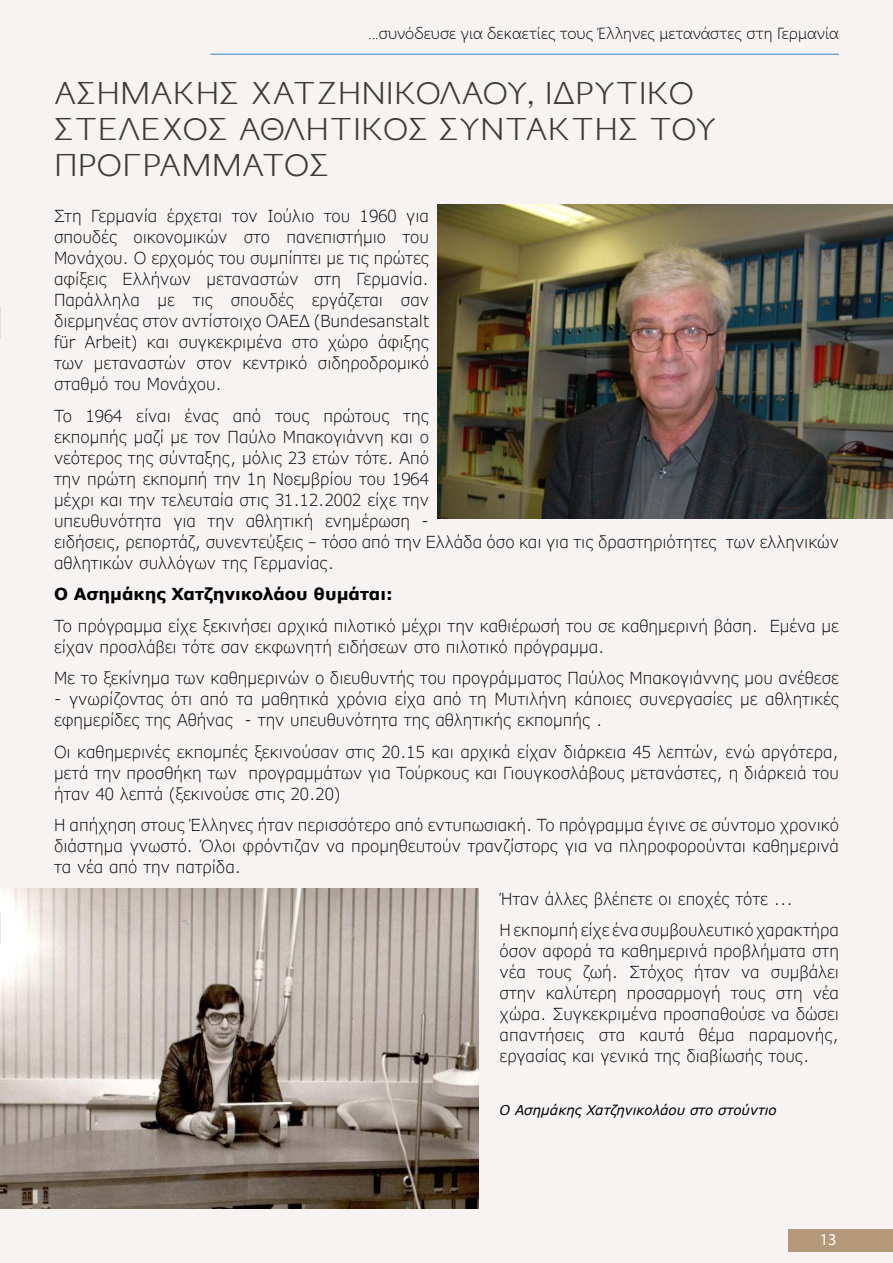
<style>
.page{position:relative;width:893px;height:1263px;background:#f7f3f2}
.page>*{position:absolute;margin:0;border:0;box-sizing:border-box;transform-origin:0 0}
.t1{font:30px/36px "GFS Orpheus Sans";color:#3c3c3b}
.t2{font:300 16.5px/21px "Verdana Pro";color:#000;text-align:justify}
.t3{font:700 16.5px "Verdana Pro";color:#000}
.t4{font:16.5px "Myriad Pro";color:#fff}
.t5{font:300 15px "Microsoft Ya Hei";color:#000}
.t6{font:italic 13.5px "Verdana Pro";color:#000}
</style>
<div class="page">
<div style="left:788px;top:1229px;width:105px;height:22px;background:#b3987a"></div>
<hr style="left:210px;top:54px;width:629px;height:1px;background:#4792cb">
<img style="left:0;top:889px;width:478px;height:320px">
<img style="left:437px;top:204px;width:456px;height:315px">
<p class="t5" style="left:368px;top:23px;width:472px">...συνόδευσε για δεκαετίες τους Έλληνες μετανάστες στη Γερμανία</p>
<h1 class="t1" style="left:54px;top:77px;width:664px">ΑΣΗΜΆΚΗΣ ΧΑΤΖΗΝΙΚΟΛΆΟΥ, ΙΔΡΥΤΙΚΌ<br>ΣΤΈΛΕΧΟΣ ΑΘΛΗΤΙΚΌΣ ΣΥΝΤΆΚΤΗΣ ΤΟΥ<br>ΠΡΟΓΡΆΜΜΑΤΟΣ</h1>
<p class="t2" style="left:54px;top:205px;width:376px">Στη Γερμανία έρχεται τον Ιούλιο του 1960 για σπουδές οικονομικών στο πανεπιστήμιο του Μονάχου. Ο ερχομός του συμπίπτει με τις πρώτες αφίξεις Ελλήνων μεταναστών στη Γερμανία.<br>Παράλληλα με τις σπουδές εργάζεται σαν διερμηνέας στον αντίστοιχο ΟΑΕΔ (Bundesanstalt für Arbeit) και συγκεκριμένα στο χώρο άφιξης των μεταναστών στον κεντρικό σιδηροδρομικό σταθμό του Μονάχου.</p>
<p class="t2" style="left:54px;top:405px;width:786px;text-align:left">Το 1964 είναι ένας από τους πρώτους της<br>εκπομπής μαζί με τον Παύλο Μπακογιάννη και ο<br>νεότερος της σύνταξης, μόλις 23 ετών τότε. Από<br>την πρώτη εκπομπή την 1η Νοεμβρίου του 1964<br>μέχρι και την τελευταία στις 31.12.2002 είχε την<br>υπευθυνότητα για την αθλητική ενημέρωση -<br>ειδήσεις, ρεπορτάζ, συνεντεύξεις – τόσο από την Ελλάδα όσο και για τις δραστηριότητες των ελληνικών αθλητικών συλλόγων της Γερμανίας.</p>
<p class="t3" style="left:54px;top:583px;width:340px">Ο Ασημάκης Χατζηνικολάου θυμάται:</p>
<p class="t2" style="left:54px;top:615px;width:786px">Το πρόγραμμα είχε ξεκινήσει αρχικά πιλοτικό μέχρι την καθιέρωσή του σε καθημερινή βάση. Εμένα με είχαν προσλάβει τότε σαν εκφωνητή ειδήσεων στο πιλοτικό πρόγραμμα.</p>
<p class="t2" style="left:54px;top:668px;width:786px">Με το ξεκίνημα των καθημερινών ο διευθυντής του προγράμματος Παύλος Μπακογιάννης μου ανέθεσε</p>
<p class="t2" style="left:54px;top:689px;width:786px">- γνωρίζοντας ότι από τα μαθητικά χρόνια είχα από τη Μυτιλήνη κάποιες συνεργασίες με αθλητικές εφημερίδες της Αθήνας - την υπευθυνότητα της αθλητικής εκπομπής .</p>
<p class="t2" style="left:54px;top:741px;width:786px">Οι καθημερινές εκπομπές ξεκινούσαν στις 20.15 και αρχικά είχαν διάρκεια 45 λεπτών, ενώ αργότερα, μετά την προσθήκη των προγραμμάτων για Τούρκους και Γιουγκοσλάβους μετανάστες, η διάρκειά του ήταν 40 λεπτά (ξεκινούσε στις 20.20)</p>
<p class="t2" style="left:54px;top:815px;width:786px">Η απήχηση στους Έλληνες ήταν περισσότερο από εντυπωσιακή. Το πρόγραμμα έγινε σε σύντομο χρονικό διάστημα γνωστό. Όλοι φρόντιζαν να προμηθευτούν τρανζίστορς για να πληροφορούνται καθημερινά τα νέα από την πατρίδα.</p>
<p class="t2" style="left:500px;top:883px;width:341px;line-height:31.5px">Ήταν άλλες βλέπετε οι εποχές τότε ...<br>Η εκπομπή είχε ένα συμβουλευτικό χαρακτήρα</p>
<p class="t2" style="left:500px;top:941px;width:341px">όσον αφορά τα καθημερινά προβλήματα στη νέα τους ζωή. Στόχος ήταν να συμβάλει στην καλύτερη προσαρμογή τους στη νέα χώρα. Συγκεκριμένα προσπαθούσε να δώσει απαντήσεις στα καυτά θέμα παραμονής, εργασίας και γενικά της διαβίωσής τους.</p>
<p class="t6" style="left:500px;top:1101px;width:279px">Ο Ασημάκης Χατζηνικολάου στο στούντιο</p>
<p class="t4" style="left:820px;top:1230px;width:18px">13</p>
</div>
